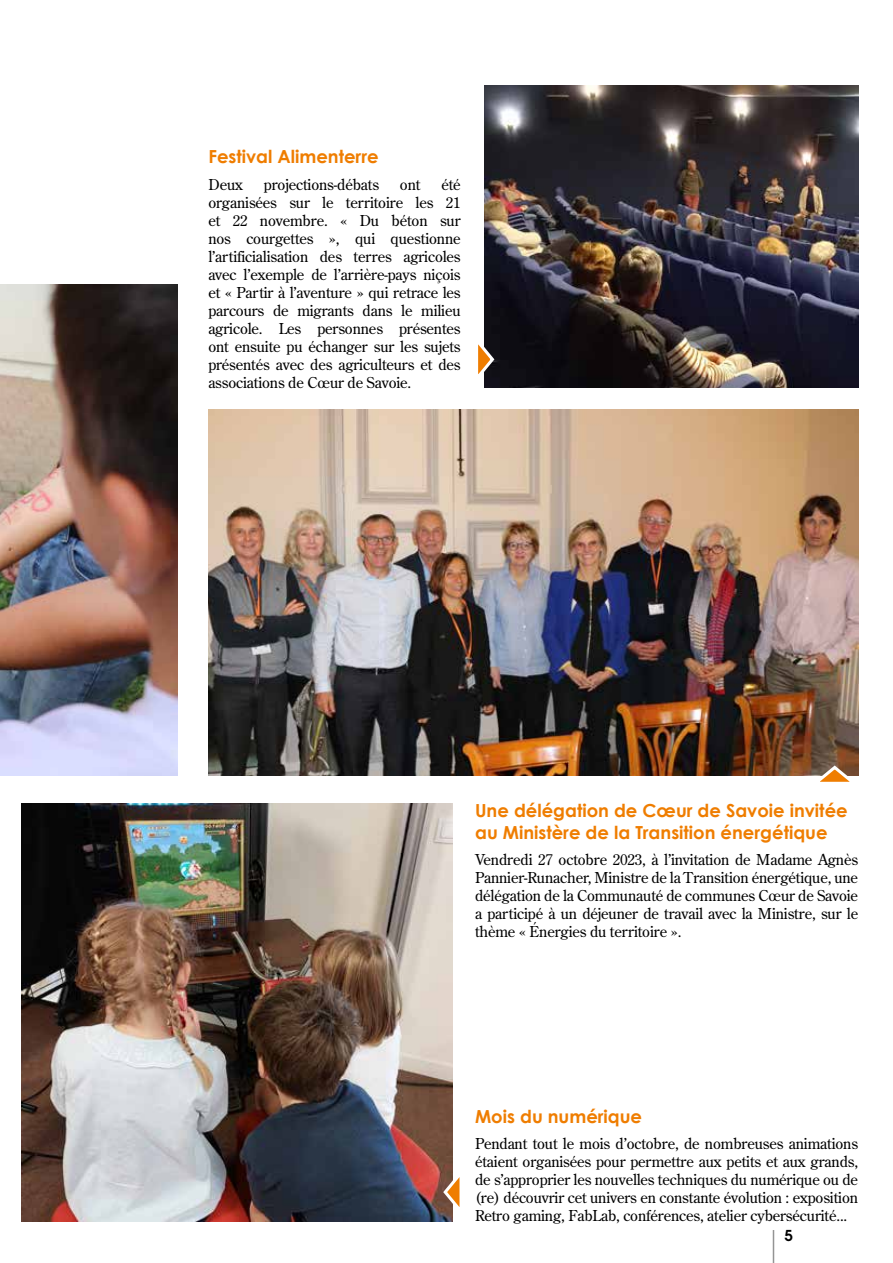
<style>
.page{position:relative;width:893px;height:1263px;background:#fff}
.page>*{position:absolute;margin:0;border:0;box-sizing:border-box;transform-origin:0 0}
.t1{font:700 18px/21.6px "Century Gothic";color:#ef7d00}
.t2{font:15px/18px "Century Old Style";letter-spacing:-.01em;color:#000;text-align:justify}
.t3{font:600 15px "Avant Garde";color:#000}
</style>
<div class="page">
<hr style="left:773px;top:1230px;width:1px;height:33px;background:#949494">
<img style="left:485px;top:85px;width:373px;height:303px">
<img style="left:21px;top:803px;width:432px;height:418px">
<img style="left:208px;top:409px;width:650px;height:366px">
<svg style="left:807px;top:763px;width:51px;height:19px"></svg>
<svg style="left:478px;top:332px;width:18px;height:51px"></svg>
<svg style="left:441px;top:1168px;width:19px;height:52px"></svg>
<img style="left:0;top:285px;width:178px;height:491px">
<p class="t1" style="left:208px;top:145px;width:172px">Festival Alimenterre</p>
<p class="t2" style="left:208px;top:175px;width:36px">Deux</p>
<p class="t2" style="left:264px;top:175px;width:117px">projections-débats</p>
<p class="t2" style="left:400px;top:175px;width:22px">ont</p>
<p class="t2" style="left:208px;top:175px;width:254px;text-indent:233px">été organisées sur le territoire les 21 et 22 novembre. « Du béton sur nos courgettes », qui questionne l’artificialisation des terres agricoles avec l’exemple de l’arrière-pays niçois et « Partir à l’aventure » qui retrace les parcours de migrants dans le milieu agricole. Les personnes présentes ont ensuite pu échanger sur les sujets présentés avec des agriculteurs et des associations de Cœur de Savoie.</p>
<p class="t1" style="left:475px;top:799px;width:374px">Une délégation de Cœur de Savoie invitée au Ministère de la Transition énergétique</p>
<p class="t2" style="left:475px;top:851px;width:385px">Vendredi 27 octobre 2023, à l’invitation de Madame Agnès Pannier-Runacher, Ministre de la Transition énergétique, une délégation de la Communauté de communes Cœur de Savoie a participé à un déjeuner de travail avec la Ministre, sur le thème « Énergies du territoire ».</p>
<p class="t1" style="left:475px;top:1104px;width:169px">Mois du numérique</p>
<p class="t2" style="left:475px;top:1134px;width:384px">Pendant tout le mois d’octobre, de nombreuses animations étaient organisées pour permettre aux petits et aux grands, de s’approprier les nouvelles techniques du numérique ou de (re) découvrir cet univers en constante évolution : exposition Retro gaming, FabLab, conférences, atelier cybersécurité...</p>
<p class="t3" style="left:784px;top:1226px;width:10px">5</p>
</div>
